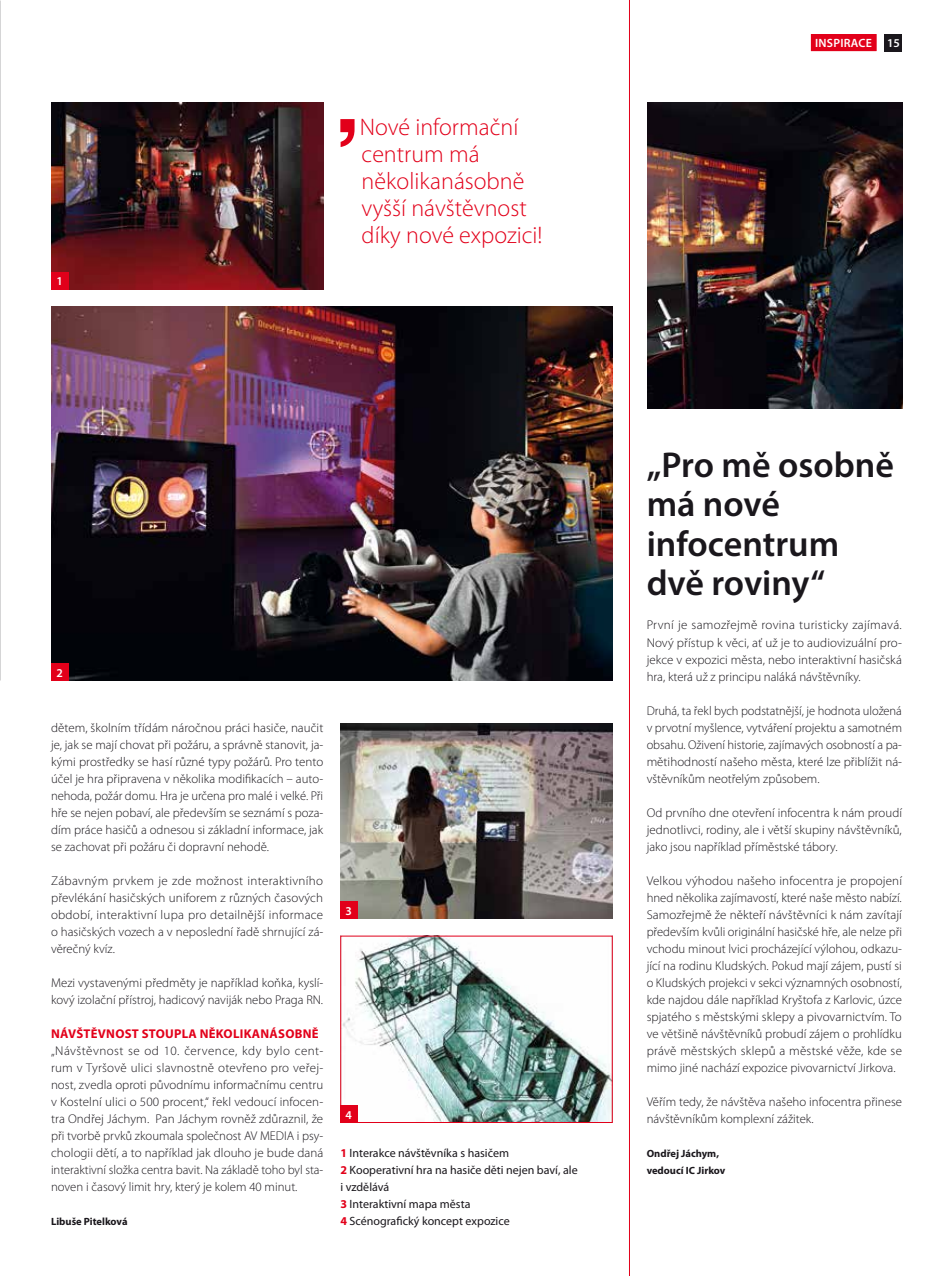
<style>
.page{position:relative;width:936px;height:1276px;background:#fff}
.page>*{position:absolute;margin:0;border:0;box-sizing:border-box;transform-origin:0 0}
.t1{font:600 36px/39.6px "Myriad Pro";color:#1a171c}
.t2{font:300 24px/27px "Myriad Pro";color:#e2001a}
.t3{font:300 12.75px/17px "Myriad Pro";color:#1a171c;text-align:justify}
.t4{font:700 12.75px "Myriad Pro";letter-spacing:.02em;color:#e2001a}
.t5{font:12px/17px "Myriad Pro";color:#1a171c}
.t6{font:600 12px "Myriad Pro";letter-spacing:.02em;color:#fff}
.t7{font:700 10.5px/17px "Myriad Pro";color:#1a171c}
.s1{font-weight:700;color:#e2001a}
</style>
<div class="page">
<div style="left:884px;top:34px;width:17px;height:17px;background:#1a171c"></div>
<img style="left:0;top:0;width:1px;height:680px">
<img style="left:51px;top:102px;width:272px;height:187px">
<img style="left:51px;top:306px;width:561px;height:374px">
<img style="left:340px;top:723px;width:272px;height:195px">
<img style="left:342px;top:937px;width:268px;height:184px">
<div style="left:340px;top:935px;width:272px;height:188px;border:1px solid #e2001a"></div>
<div style="left:51px;top:272px;width:17px;height:17px;background:#e2001a"></div>
<div style="left:51px;top:663px;width:17px;height:17px;background:#e2001a"></div>
<div style="left:340px;top:901px;width:17px;height:17px;background:#e2001a"></div>
<div style="left:340px;top:1106px;width:17px;height:17px;background:#e2001a"></div>
<div style="left:810px;top:34px;width:66px;height:17px;background:#e2001a"></div>
<svg style="left:340px;top:119px;width:14px;height:28px"></svg>
<hr style="left:629px;top:0;width:1px;height:1276px;background:#e2001a">
<img style="left:647px;top:102px;width:255px;height:306px">
<p class="t6" style="left:56px;top:273px;width:8px">1</p>
<h2 class="t2" style="left:360px;top:114px;width:184px">Nové informační centrum má několikanásobně vyšší návštěvnost díky nové expozici!</h2>
<p class="t6" style="left:56px;top:665px;width:8px">2</p>
<p class="t3" style="left:51px;top:718px;width:274px">dětem, školním třídám náročnou práci hasiče, naučit je, jak se mají chovat při požáru, a správně stanovit, ja&shy;kými prostředky se hasí různé typy požárů. Pro tento účel je hra připravena v několika modifikacích – auto&shy;nehoda, požár domu. Hra je určena pro malé i velké. Při hře se nejen pobaví, ale především se seznámí s poza&shy;dím práce hasičů a odnesou si základní informace, jak se zachovat při požáru či dopravní nehodě.</p>
<p class="t3" style="left:51px;top:872px;width:274px">Zábavným prvkem je zde možnost interaktivního převlékání hasičských uniforem z různých časových období, interaktivní lupa pro detailnější informace o hasičských vozech a v neposlední řadě shrnující zá&shy;věrečný kvíz.</p>
<p class="t3" style="left:51px;top:974px;width:274px">Mezi vystavenými předměty je například koňka, kyslí&shy;kový izolační přístroj, hadicový naviják nebo Praga RN.</p>
<p class="t4" style="left:51px;top:1025px;width:269px">NÁVŠTĚVNOST STOUPLA NĚKOLIKANÁSOBNĚ</p>
<p class="t3" style="left:51px;top:1042px;width:274px">„Návštěvnost se od 10. července, kdy bylo cent&shy;rum v Tyršově ulici slavnostně otevřeno pro veřej&shy;nost, zvedla oproti původnímu informačnímu centru v Kostelní ulici o 500 procent,“ řekl vedoucí infocen&shy;tra Ondřej Jáchym. Pan Jáchym rovněž zdůraznil, že při tvorbě prvků zkoumala společnost AV MEDIA i psy&shy;chologii dětí, a to například jak dlouho je bude daná interaktivní složka centra bavit. Na základě toho byl sta&shy;noven i časový limit hry, který je kolem 40 minut.</p>
<p class="t7" style="left:51px;top:1212px;width:78px">Libuše Pitelková</p>
<p class="t6" style="left:345px;top:903px;width:8px">3</p>
<p class="t6" style="left:345px;top:1107px;width:8px">4</p>
<p class="t5" style="left:340px;top:1144px;width:239px"><span class="s1">1</span> Interakce návštěvníka s hasičem<br><span class="s1">2</span> Kooperativní hra na hasiče děti nejen baví, ale i vzdělává<br><span class="s1">3</span> Interaktivní mapa města<br><span class="s1">4</span> Scénografický koncept expozice</p>
<p class="t6" style="left:815px;top:35px;width:58px">INSPIRACE</p>
<p class="t6" style="left:886px;top:35px;width:14px">15</p>
<h1 class="t1" style="left:646px;top:444px;width:249px">„Pro mě osobně má nové infocentrum dvě roviny“</h1>
<p class="t3" style="left:646px;top:616px;width:257px">První je samozřejmě rovina turisticky zajímavá.<br>Nový přístup k věci, ať už je to audiovizuální pro&shy;jekce v expozici města, nebo interaktivní hasičská hra, která už z principu naláká návštěvníky.</p>
<p class="t3" style="left:646px;top:701px;width:257px">Druhá, ta řekl bych podstatnější, je hodnota uložená v prvotní myšlence, vytváření projektu a samotném obsahu. Oživení historie, zajímavých osobností a pa&shy;mětihodností našeho města, které lze přiblížit ná&shy;vštěvníkům neotřelým způsobem.</p>
<p class="t3" style="left:646px;top:804px;width:257px">Od prvního dne otevření infocentra k nám proudí jednotlivci, rodiny, ale i větší skupiny návštěvníků, jako jsou například příměstské tábory.</p>
<p class="t3" style="left:646px;top:872px;width:257px">Velkou výhodou našeho infocentra je propojení hned několika zajímavostí, které naše město nabízí.<br>Samozřejmě že někteří návštěvníci k nám zavítají především kvůli originální hasičské hře, ale nelze při vchodu minout lvici procházející výlohou, odkazu&shy;jící na rodinu Kludských. Pokud mají zájem, pustí si o Kludských projekci v sekci významných osobností, kde najdou dále například Kryštofa z Karlovic, úzce spjatého s městskými sklepy a pivovarnictvím. To ve většině návštěvníků probudí zájem o prohlídku právě městských sklepů a městské věže, kde se mimo jiné nachází expozice pivovarnictví Jirkova.</p>
<p class="t3" style="left:646px;top:1093px;width:257px">Věřím tedy, že návštěva našeho infocentra přinese návštěvníkům komplexní zážitek.</p>
<p class="t7" style="left:646px;top:1144px;width:80px">Ondřej Jáchym, vedoucí IC Jirkov</p>
</div>
